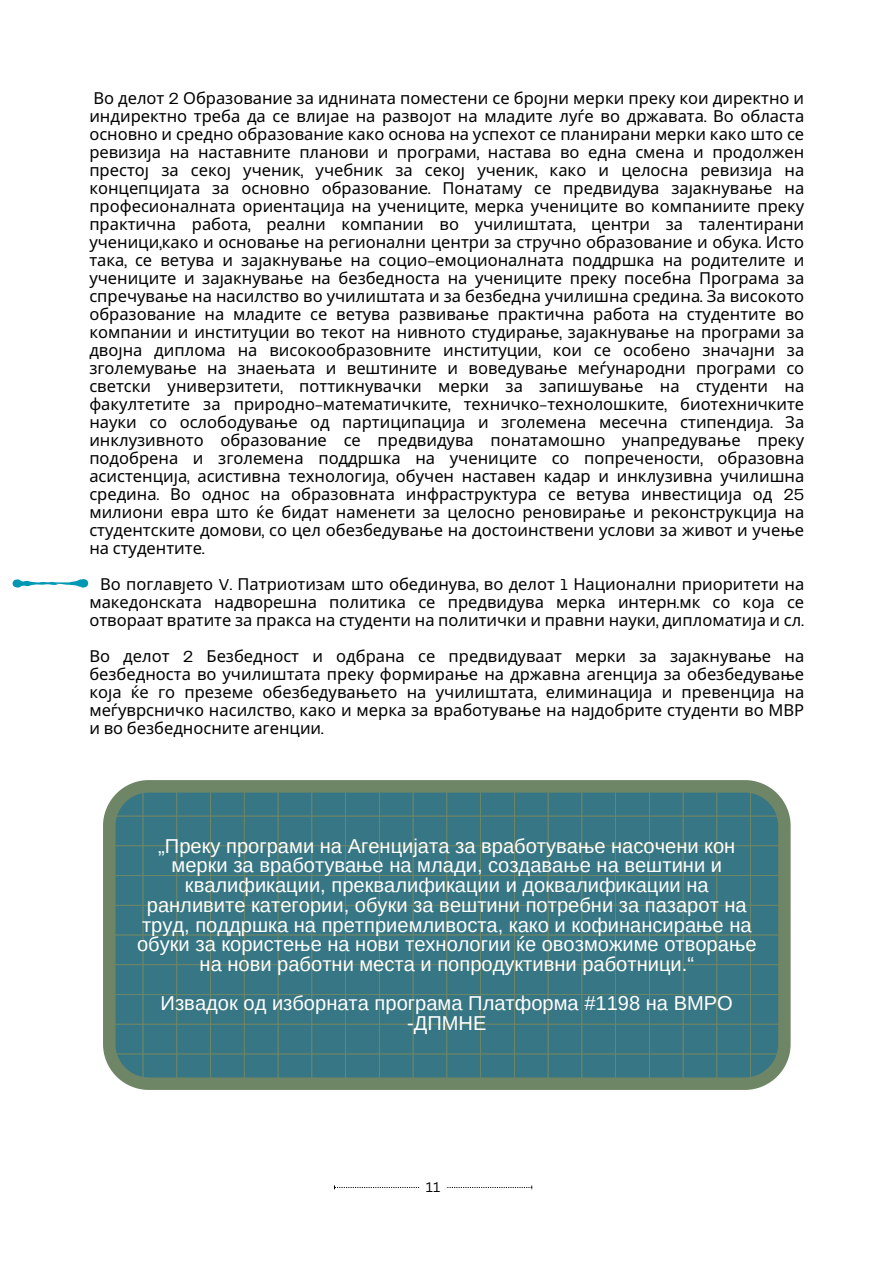
<style>
.page{position:relative;width:894px;height:1264px;background:#fff}
.page>*{position:absolute;margin:0;border:0;box-sizing:border-box;transform-origin:0 0}
.t1{font:20.1px/19.6px "Arimo";color:#fff;text-align:center}
.t2{font:16.5px/18px "Noto Sans";color:#000;text-align:justify}
.t3{font:13.5px "Canva Sans";color:#000}
.s1{font-family:"Telegraf"}
</style>
<div class="page">
<svg style="left:12px;top:579px;width:77px;height:9px"></svg>
<svg style="left:103px;top:780px;width:687px;height:309px;background:#41797f"></svg>
<svg style="left:334px;top:1185px;width:198px;height:4px"></svg>
<p class="t2" style="left:89px;top:88px;width:716px">Во делот <span class="s1">2</span> Образование за иднината поместени се бројни мерки преку кои директно и индиректно треба да се влијае на развојот на младите луѓе во државата<span class="s1">.</span> Во областа основно и средно образование како основа на успехот се планирани мерки како што се ревизија на наставните планови и програми<span class="s1">,</span> настава во една смена и продолжен престој за секој ученик<span class="s1">,</span> учебник за секој ученик<span class="s1">,</span> како и целосна ревизија на концепцијата за основно образование<span class="s1">.</span> Понатаму се предвидува зајакнување на професионалната ориентација на учениците<span class="s1">,</span> мерка учениците во компаниите преку практична работа<span class="s1">,</span> реални компании во училиштата<span class="s1">,</span> центри за талентирани ученици<span class="s1">,</span>како и основање на регионални центри за стручно образование и обука<span class="s1">.</span> Исто така<span class="s1">,</span> се ветува и зајакнување на социо<span class="s1">-</span>емоционалната поддршка на родителите и учениците и зајакнување на безбедноста на учениците преку посебна Програма за спречување на насилство во училиштата и за безбедна училишна средина<span class="s1">.</span> За високото образование на младите се ветува развивање практична работа на студентите во компании и институции во текот на нивното студирање<span class="s1">,</span> зајакнување на програми за двојна диплома на високообразовните институции<span class="s1">,</span> кои се особено значајни за зголемување на знаењата и вештините и воведување меѓународни програми со светски универзитети<span class="s1">,</span> поттикнувачки мерки за запишување на студенти на факултетите за природно<span class="s1">-</span>математичките<span class="s1">,</span> техничко<span class="s1">-</span>технолошките<span class="s1">,</span> биотехничките науки со ослободување од партиципација и зголемена месечна стипендија<span class="s1">.</span> За инклузивното образование се</p>
<p class="t2" style="left:89px;top:430px;width:716px;text-indent:288px">предвидува понатамошно унапредување преку подобрена и зголемена поддршка на учениците со попречености<span class="s1">,</span> образовна асистенција<span class="s1">,</span> асистивна технологија<span class="s1">,</span> обучен наставен кадар и инклузивна училишна средина<span class="s1">.</span> Во однос на образовната инфраструктура се ветува инвестиција од <span class="s1">25 </span>милиони евра што ќе бидат наменети за целосно реновирање и реконструкција на студентските домови<span class="s1">,</span> со цел обезбедување на достоинствени услови за живот и учење на студентите<span class="s1">.</span></p>
<p class="t2" style="left:89px;top:574px;width:716px;text-indent:11px">Во поглавјето <span class="s1">V.</span> Патриотизам што обединува<span class="s1">,</span> во делот <span class="s1">1</span> Национални приоритети на македонската надворешна политика се предвидува мерка интерн<span class="s1">.</span>мк со која се отвораат вратите за пракса на студенти на политички и правни науки<span class="s1">,</span> дипломатија и сл<span class="s1">.</span></p>
<p class="t2" style="left:89px;top:646px;width:716px">Во делот <span class="s1">2</span> Безбедност и одбрана се предвидуваат мерки за зајакнување на безбедноста во училиштата преку формирање на државна агенција за обезбедување која ќе го преземе обезбедувањето на училиштата<span class="s1">,</span> елиминација и превенција на меѓуврсничко насилство<span class="s1">,</span> како и мерка за вработување на најдобрите студенти во МВР и во безбедносните агенции<span class="s1">.</span></p>
<p class="t1" style="left:137px;top:835px;width:620px">„Преку програми на Агенцијата за вработување насочени кон мерки за вработување на млади, создавање на вештини и квалификации, преквалификации и доквалификации на ранливите категории, обуки за вештини потребни за пазарот на труд, поддршка на претприемливоста, како и кофинансирање на обуки за користење на нови технологии ќе овозможиме отворање на нови работни места и попродуктивни работници.“</p>
<p class="t1" style="left:161px;top:993px;width:573px">Извадок од изборната програма Платформа #1198 на ВМРО -ДПМНЕ</p>
<p class="t3" style="left:426px;top:1177px;width:16px">11</p>
</div>
